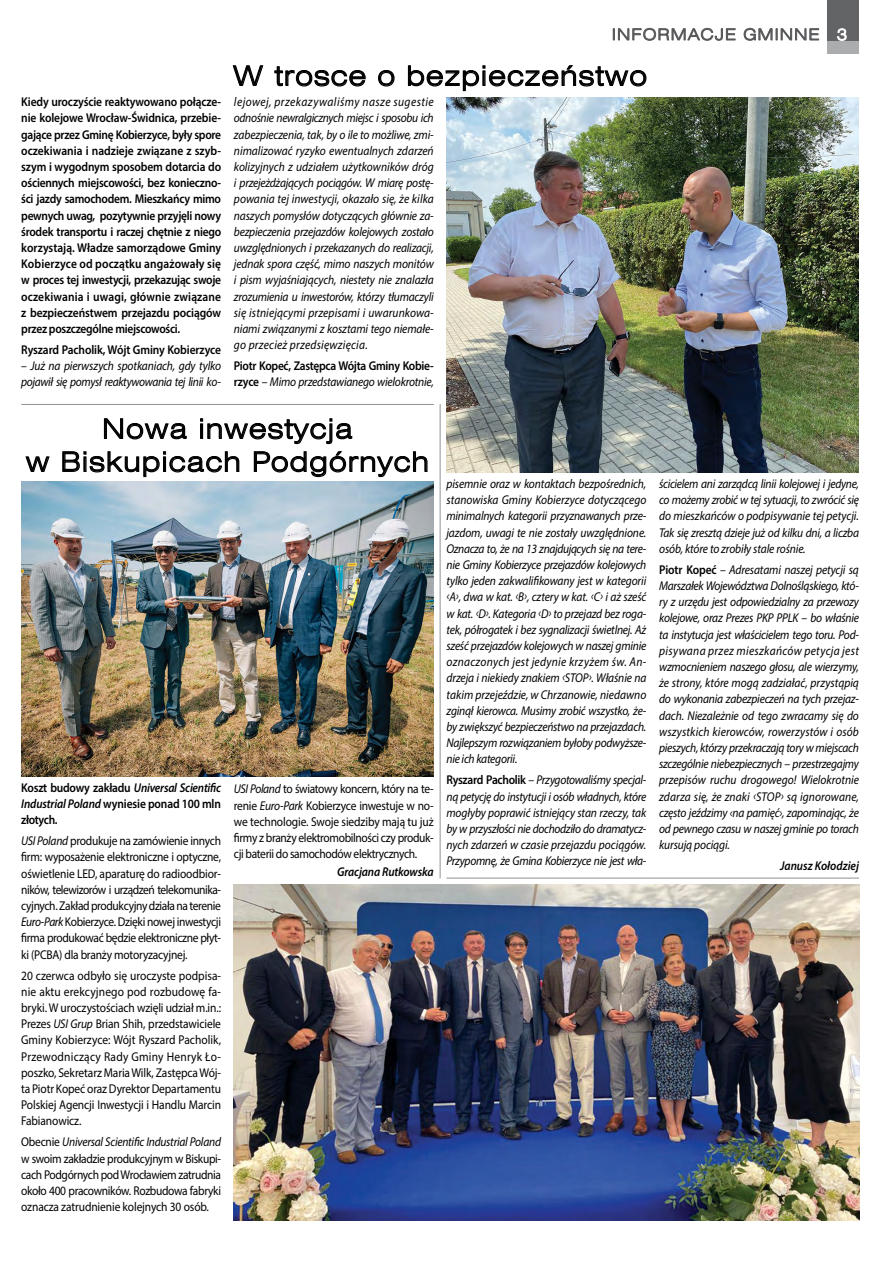
<style>
.page{position:relative;width:893px;height:1263px;background:#fff}
.page>*{position:absolute;margin:0;border:0;box-sizing:border-box;transform-origin:0 0}
.t1{font:27px/33px "Swis 721 Lt Ex EU";letter-spacing:.05em;color:#000;text-align:center}
.t2{font:italic 12.75px/16.2px "Myriad Pro";letter-spacing:-.02em;color:#000;text-align:justify;scale:.9 1}
.t3{font:12.75px/16.2px "Myriad Pro";letter-spacing:-.02em;color:#000;text-align:justify;scale:.9 1}
.t4{font:600 12.75px/16.2px "Myriad Pro";letter-spacing:-.025em;color:#000;text-align:justify;scale:.9 1}
.t5{font:italic 600 12.75px "Myriad Pro";letter-spacing:-.01em;color:#000;scale:.9 1}
.s1{font-weight:400;font-style:italic}
.s2{font-style:italic}
.s3{font-weight:600;font-style:normal}
</style>
<div class="page">
<hr style="left:21px;top:404px;width:413px;height:1px;background:#8e9195">
<hr style="left:440px;top:404px;width:1px;height:474px;background:#8e9195">
<hr style="left:446px;top:878px;width:413px;height:1px;background:#8e9195">
<img style="left:446px;top:97px;width:413px;height:376px">
<svg style="left:232px;top:65px;width:32px;height:21px"></svg>
<svg style="left:274px;top:66px;width:92px;height:21px"></svg>
<svg style="left:378px;top:70px;width:17px;height:17px"></svg>
<svg style="left:407px;top:65px;width:240px;height:27px"></svg>
<svg style="left:25px;top:456px;width:25px;height:16px"></svg>
<svg style="left:62px;top:418px;width:366px;height:60px"></svg>
<img style="left:21px;top:482px;width:413px;height:294px">
<img style="left:234px;top:884px;width:625px;height:336px">
<div style="left:827px;top:40px;width:32px;height:13px;background:#abacad"></div>
<div style="left:827px;top:0;width:32px;height:40px;background:#636466"></div>
<svg style="left:837px;top:28px;width:10px;height:13px"></svg>
<svg style="left:613px;top:27px;width:123px;height:14px"></svg>
<svg style="left:743px;top:27px;width:76px;height:14px"></svg>
<p class="t4" style="left:21px;top:93px;width:224px">Kiedy uroczyście reaktywowano połącze&shy;nie kolejowe Wrocław-Świdnica, przebie&shy;gające przez Gminę Kobierzyce, były spore oczekiwania i nadzieje związane z szyb&shy;szym i wygodnym sposobem dotarcia do ościennych miejscowości, bez konieczno&shy;ści jazdy samochodem. Mieszkańcy mimo pewnych uwag, pozytywnie przyjęli nowy środek transportu i raczej chętnie z niego korzystają. Władze samorządowe Gminy Kobierzyce od początku angażowały się w proces tej inwestycji, przekazując swoje oczekiwania i uwagi, głównie związane z bezpieczeństwem przejazdu pociągów przez poszczególne miejscowości.</p>
<p class="t4" style="left:21px;top:341px;width:224px">Ryszard Pacholik, Wójt Gminy Kobierzyce</p>
<p class="t2" style="left:21px;top:358px;width:224px">– Już na pierwszych spotkaniach, gdy tylko pojawił się pomysł reaktywowania tej linii ko-</p>
<h1 class="t1" style="left:233px;top:60px;width:415px">W trosce o bezpieczeństwo</h1>
<p class="t2" style="left:234px;top:94px;width:224px">lejowej, przekazywaliśmy nasze sugestie odnośnie newralgicznych miejsc i sposobu ich zabezpieczenia, tak, by o ile to możliwe, zmi&shy;nimalizować ryzyko ewentualnych zdarzeń kolizyjnych z udziałem użytkowników dróg i przejeżdżających pociągów. W miarę postę&shy;powania tej inwestycji, okazało się, że kilka naszych pomysłów dotyczących głównie za&shy;bezpieczenia przejazdów kolejowych zostało uwzględnionych i przekazanych do realizacji, jednak spora część, mimo naszych monitów i pism wyjaśniających, niestety nie znalazła zrozumienia u inwestorów, którzy tłumaczyli się istniejącymi przepisami i uwarunkowa&shy;niami związanymi z kosztami tego niemałe&shy;go przecież przedsięwzięcia.</p>
<p class="t4" style="left:234px;top:357px;width:224px">Piotr Kopeć, Zastępca Wójta Gminy Kobie&shy;rzyce <span class="s1">– Mimo przedstawianego wielokrotnie,</span></p>
<h1 class="t1" style="left:26px;top:413px;width:404px">Nowa inwestycja<br>w Biskupicach Podgórnych</h1>
<p class="t4" style="left:21px;top:779px;width:224px">Koszt budowy zakładu <span class="s2">Universal Scientific Industrial Poland</span> wyniesie ponad 100 mln złotych.</p>
<p class="t3" style="left:21px;top:832px;width:224px"><span class="s2">USI Poland</span> produkuje na zamówienie innych firm: wyposażenie elektroniczne i optyczne, oświetlenie LED, aparaturę do radioodbior&shy;ników, telewizorów i urządzeń telekomunika&shy;cyjnych. Zakład produkcyjny działa na terenie <span class="s2">Euro-Park</span> Kobierzyce. Dzięki nowej inwestycji firma produkować będzie elektroniczne płyt&shy;ki (PCBA) dla branży motoryzacyjnej.</p>
<p class="t3" style="left:21px;top:967px;width:224px">20 czerwca odbyło się uroczyste podpisa&shy;nie aktu erekcyjnego pod rozbudowę fa&shy;bryki. W uroczystościach wzięli udział m.in.:<br>Prezes <span class="s2">USI Grup</span> Brian Shih, przedstawiciele Gminy Kobierzyce: Wójt Ryszard Pacholik, Przewodniczący Rady Gminy Henryk Ło&shy;poszko, Sekretarz Maria Wilk, Zastępca Wój&shy;ta Piotr Kopeć oraz Dyrektor Departamentu Polskiej Agencji Inwestycji i Handlu Marcin Fabianowicz.</p>
<p class="t3" style="left:21px;top:1134px;width:224px">Obecnie <span class="s2">Universal Scientific Industrial Poland </span>w swoim zakładzie produkcyjnym w Biskupi&shy;cach Podgórnych pod Wrocławiem zatrudnia około 400 pracowników. Rozbudowa fabryki oznacza zatrudnienie kolejnych 30 osób.</p>
<p class="t3" style="left:234px;top:781px;width:224px"><span class="s2">USI Poland</span> to światowy koncern, który na te&shy;renie <span class="s2">Euro-Park</span> Kobierzyce inwestuje w no&shy;we technologie. Swoje siedziby mają tu już firmy z branży elektromobilności czy produk&shy;cji baterii do samochodów elektrycznych.</p>
<p class="t5" style="left:337px;top:864px;width:109px">Gracjana Rutkowska</p>
<p class="t2" style="left:446px;top:475px;width:224px">pisemnie oraz w kontaktach bezpośrednich, stanowiska Gminy Kobierzyce dotyczącego minimalnych kategorii przyznawanych prze&shy;jazdom, uwagi te nie zostały uwzględnione.<br>Oznacza to, że na 13 znajdujących się na tere&shy;nie Gminy Kobierzyce przejazdów kolejowych tylko jeden zakwalifikowany jest w kategorii ‹A›, dwa w kat. ‹B›, cztery w kat. ‹C› i aż sześć w kat. ‹D›. Kategoria ‹D› to przejazd bez roga&shy;tek, półrogatek i bez sygnalizacji świetlnej. Aż sześć przejazdów kolejowych w naszej gminie oznaczonych jest jedynie krzyżem św. An&shy;drzeja i niekiedy znakiem ‹STOP›. Właśnie na takim przejeździe, w Chrzanowie, niedawno zginął kierowca. Musimy zrobić wszystko, że&shy;by zwiększyć bezpieczeństwo na przejazdach.<br>Najlepszym rozwiązaniem byłoby podwyższe&shy;nie ich kategorii.</p>
<p class="t2" style="left:446px;top:772px;width:224px"><span class="s3">Ryszard Pacholik</span> – Przygotowaliśmy specjal&shy;ną petycję do instytucji i osób władnych, które mogłyby poprawić istniejący stan rzeczy, tak by w przyszłości nie dochodziło do dramatycz&shy;nych zdarzeń w czasie przejazdu pociągów.<br>Przypomnę, że Gmina Kobierzyce nie jest wła-</p>
<p class="t2" style="left:659px;top:475px;width:224px">ścicielem ani zarządcą linii kolejowej i jedyne, co możemy zrobić w tej sytuacji, to zwrócić się do mieszkańców o podpisywanie tej petycji.<br>Tak się zresztą dzieje już od kilku dni, a liczba osób, które to zrobiły stale rośnie.</p>
<p class="t2" style="left:659px;top:561px;width:224px"><span class="s3">Piotr Kopeć</span> – Adresatami naszej petycji są Marszałek Województwa Dolnośląskiego, któ&shy;ry z urzędu jest odpowiedzialny za przewozy kolejowe, oraz Prezes PKP PPLK – bo właśnie ta instytucja jest właścicielem tego toru. Pod&shy;pisywana przez mieszkańców petycja jest wzmocnieniem naszego głosu, ale wierzymy, że strony, które mogą zadziałać, przystąpią do wykonania zabezpieczeń na tych przejaz&shy;dach. Niezależnie od tego zwracamy się do wszystkich kierowców, rowerzystów i osób pieszych, którzy przekraczają tory w miejscach szczególnie niebezpiecznych – przestrzegajmy przepisów ruchu drogowego! Wielokrotnie zdarza się, że znaki ‹STOP› są ignorowane, często jeździmy ‹na pamięć›, zapominając, że od pewnego czasu w naszej gminie po torach kursują pociągi.</p>
<p class="t5" style="left:780px;top:858px;width:89px">Janusz Kołodziej</p>
</div>
